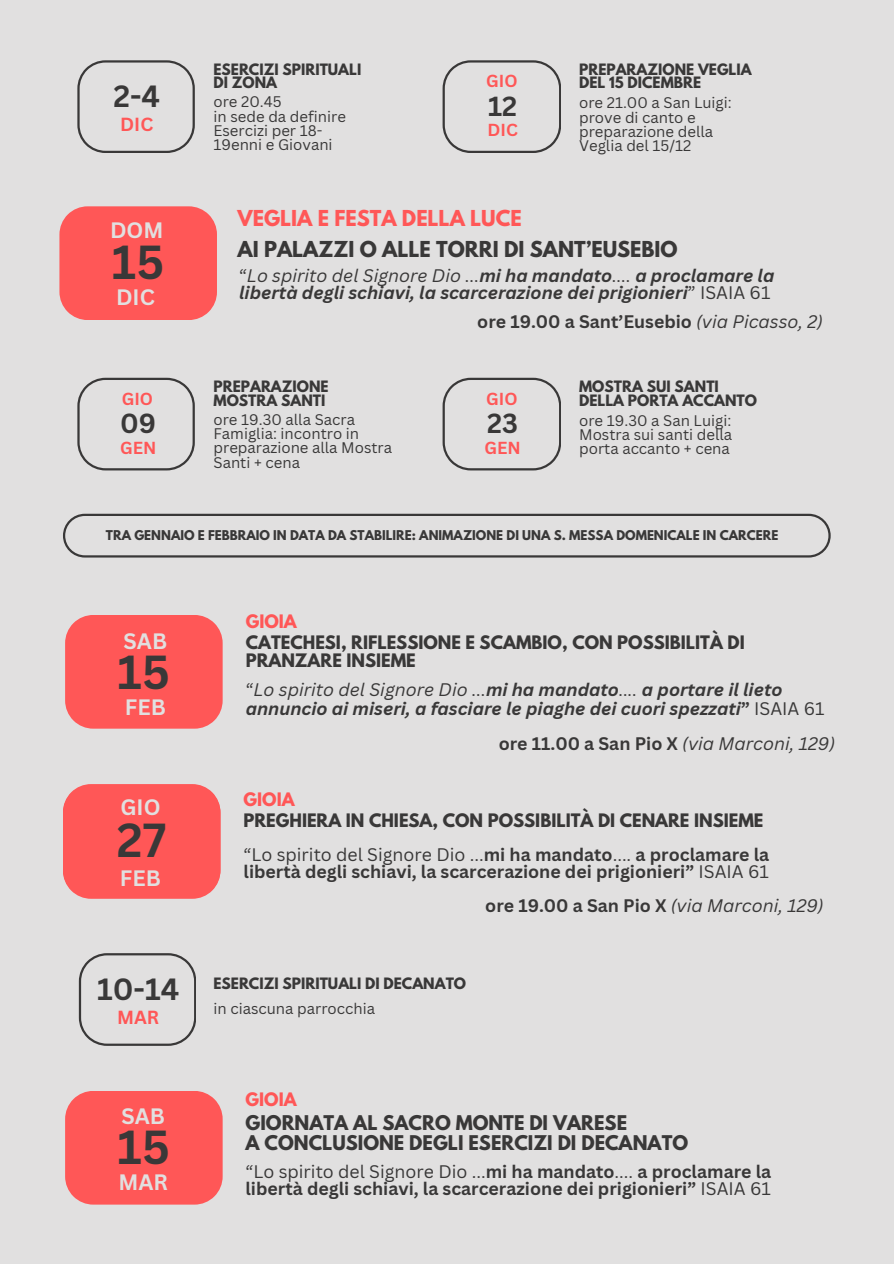
<style>
.page{position:relative;width:894px;height:1264px;background:#fff}
.page>*{position:absolute;margin:0;border:0;box-sizing:border-box;transform-origin:0 0}
.t1{font:700 49.35px "Canva Sans";color:#393838}
.t2{font:700 46.35px "Canva Sans";color:#393838}
.t3{font:700 29.85px "Canva Sans";color:#393838}
.t4{font:700 26.85px "Canva Sans";color:#393838}
.t5{font:700 23.25px "Canva Sans";color:#e1e0e0}
.t6{font:700 21.75px "Canva Sans";color:#e1e0e0}
.t7{font:700 19.5px/30.3px "League Spartan";color:#393838}
.t8{font:700 18.45px "Canva Sans";color:#ff5757}
.t9{font:700 18px/20.2px "League Spartan";color:#393838}
.t10{font:700 17.7px/16.8px "Canva Sans";color:#393838}
.t11{font:italic 700 17.7px/16.8px "Canva Sans";color:#393838}
.t12{font:700 16.95px "Canva Sans";color:#ff5757}
.t13{font:700 16.5px/21.3px "League Spartan";color:#393838}
.t14{font:700 16.5px "League Spartan";color:#ff5757}
.t15{font:15px/14.2px "Canva Sans";color:#393838}
.t16{font:700 13.95px/13.4px "League Spartan";color:#393838}
.t17{font:700 12px "League Spartan";color:#393838}
.s1{color:#ff5757}
.s2{font-weight:400;font-style:normal}
.s3{font-weight:400}
.s4{font-weight:400;font-style:italic}
.s5{font-style:normal}
</style>
<div class="page">
<div style="left:0;top:0;width:893px;height:1263px;background:#e1e0e0"></div>
<div style="left:59px;top:206px;width:158px;height:114px;background:#ff5757"></div>
<svg style="left:63px;top:513px;width:767px;height:44px"></svg>
<svg style="left:77px;top:60px;width:117px;height:93px"></svg>
<svg style="left:442px;top:60px;width:118px;height:93px"></svg>
<div style="left:65px;top:615px;width:157px;height:113px;background:#ff5757"></div>
<svg style="left:77px;top:378px;width:117px;height:92px"></svg>
<svg style="left:442px;top:378px;width:118px;height:92px"></svg>
<div style="left:63px;top:784px;width:157px;height:114px;background:#ff5757"></div>
<svg style="left:79px;top:953px;width:117px;height:92px"></svg>
<div style="left:65px;top:1091px;width:157px;height:113px;background:#ff5757"></div>
<p class="t16" style="left:213px;top:64px;width:149px">ESERCIZI SPIRITUALI<br>DI ZONA</p>
<p class="t15" style="left:213px;top:94px;width:70px">ore 20.45</p>
<h5 class="t15" style="left:213px;top:109px;width:134px">in sede da definire</h5>
<h5 class="t15" style="left:213px;top:123px;width:120px">Esercizi per 18-<br>19enni e Giovani</h5>
<h2 class="t12" style="left:486px;top:69px;width:33px">GIO</h2>
<p class="t3" style="left:113px;top:75px;width:48px">2-4</p>
<p class="t4" style="left:488px;top:87px;width:31px">12</p>
<p class="t8" style="left:120px;top:112px;width:35px">DIC</p>
<h5 class="t12" style="left:487px;top:118px;width:32px">DIC</h5>
<p class="t16" style="left:579px;top:64px;width:174px">PREPARAZIONE VEGLIA<br>DEL 15 DICEMBRE</p>
<h6 class="t15" style="left:579px;top:95px;width:154px">ore 21.00 a San Luigi: prove di canto e preparazione della<br>Veglia del 15/12</h6>
<h2 class="t6" style="left:110px;top:215px;width:55px">DOM</h2>
<h4 class="t2" style="left:112px;top:229px;width:54px">15</h4>
<p class="t6" style="left:116px;top:282px;width:40px">DIC</p>
<h5 class="t12" style="left:122px;top:387px;width:33px">GIO</h5>
<h4 class="t12" style="left:120px;top:435px;width:38px">GEN</h4>
<h2 class="t4" style="left:120px;top:404px;width:38px">09</h2>
<h3 class="t7" style="left:237px;top:206px;width:441px"><span class="s1">VEGLIA E FESTA DELLA LUCE<br></span>AI PALAZZI O ALLE TORRI DI SANT’EUSEBIO</h3>
<h1 class="t11" style="left:239px;top:267px;width:536px"><span class="s2">“</span><span class="s3">Lo spirito del Signore Dio ...</span>mi ha mandato<span class="s3">....</span> a proclamare la libertà degli schiavi, la scarcerazione dei prigionieri<span class="s2">” ISAIA 61</span></h1>
<h6 class="t10" style="left:477px;top:313px;width:347px">ore 19.00 a Sant’Eusebio <span class="s4">(via Picasso, 2)</span></h6>
<h5 class="t16" style="left:213px;top:382px;width:116px">PREPARAZIONE<br>MOSTRA SANTI</h5>
<p class="t15" style="left:213px;top:412px;width:180px">ore 19.30 alla Sacra<br>Famiglia: incontro in preparazione alla Mostra<br>Santi + cena</p>
<h2 class="t12" style="left:486px;top:387px;width:33px">GIO</h2>
<p class="t12" style="left:484px;top:435px;width:38px">GEN</p>
<p class="t4" style="left:487px;top:404px;width:32px">23</p>
<h6 class="t16" style="left:579px;top:382px;width:179px">MOSTRA SUI SANTI<br>DELLA PORTA ACCANTO</h6>
<p class="t15" style="left:579px;top:413px;width:154px;text-align:justify">ore 19.30 a San Luigi:<br>Mostra sui santi della porta accanto + cena</p>
<p class="t17" style="left:106px;top:529px;width:673px">TRA GENNAIO E FEBBRAIO IN DATA DA STABILIRE: ANIMAZIONE DI UNA S. MESSA DOMENICALE IN CARCERE</p>
<p class="t6" style="left:124px;top:625px;width:45px">SAB</p>
<h2 class="t2" style="left:118px;top:639px;width:54px">15</h2>
<h2 class="t6" style="left:125px;top:692px;width:42px">FEB</h2>
<h4 class="t6" style="left:120px;top:791px;width:42px">GIO</h4>
<h6 class="t5" style="left:120px;top:796px;width:45px">FEB</h6>
<h5 class="t2" style="left:117px;top:807px;width:51px">27</h5>
<p class="t1" style="left:115px;top:819px;width:54px">27</p>
<h4 class="t6" style="left:120px;top:862px;width:42px">FEB</h4>
<h6 class="t3" style="left:97px;top:968px;width:84px">10-14</h6>
<p class="t8" style="left:117px;top:1004px;width:44px">MAR</p>
<h3 class="t6" style="left:121px;top:1100px;width:45px">SAB</h3>
<h2 class="t2" style="left:118px;top:1114px;width:54px">15</h2>
<h4 class="t6" style="left:118px;top:1166px;width:51px">MAR</h4>
<h2 class="t13" style="left:246px;top:612px;width:500px"><span class="s1">GIOIA<br></span>CATECHESI, RIFLESSIONE E SCAMBIO, CON POSSIBILITÀ DI</h2>
<h2 class="t13" style="left:246px;top:652px;width:172px">PRANZARE INSIEME</h2>
<h3 class="t11" style="left:246px;top:679px;width:580px;line-height:19.2px"><span class="s2">“</span><span class="s3">Lo spirito del Signore Dio ...</span>mi ha mandato<span class="s3">....</span> a portare il lieto annuncio ai miseri, a fasciare le piaghe dei cuori spezzati<span class="s5">”</span> <span class="s2">ISAIA 61</span></h3>
<h4 class="t10" style="left:498px;top:734px;width:338px">ore 11.00 a San Pio X <span class="s4">(via Marconi, 129)</span></h4>
<h4 class="t13" style="left:243px;top:791px;width:521px;line-height:20.2px"><span class="s1">GIOIA<br></span>PREGHIERA IN CHIESA, CON POSSIBILITÀ DI CENARE INSIEME</h4>
<h5 class="t10" style="left:243px;top:846px;width:527px"><span class="s3">“Lo spirito del Signore Dio ...</span>mi ha mandato<span class="s3">....</span> a proclamare la libertà degli schiavi, la scarcerazione dei prigionieri” <span class="s3">ISAIA 61</span></h5>
<h5 class="t10" style="left:485px;top:896px;width:340px">ore 19.00 a San Pio X <span class="s4">(via Marconi, 129)</span></h5>
<h3 class="t16" style="left:213px;top:978px;width:254px">ESERCIZI SPIRITUALI DI DECANATO</h3>
<h1 class="t15" style="left:213px;top:1001px;width:163px">in ciascuna parrocchia</h1>
<h2 class="t14" style="left:245px;top:1091px;width:53px">GIOIA</h2>
<h2 class="t9" style="left:245px;top:1114px;width:444px">GIORNATA AL SACRO MONTE DI VARESE<br>A CONCLUSIONE DEGLI ESERCIZI DI DECANATO</h2>
<p class="t10" style="left:245px;top:1162px;width:527px"><span class="s3">“Lo spirito del Signore Dio ...</span>mi ha mandato<span class="s3">....</span> a proclamare la libertà degli schiavi, la scarcerazione dei prigionieri” <span class="s3">ISAIA 61</span></p>
</div>
